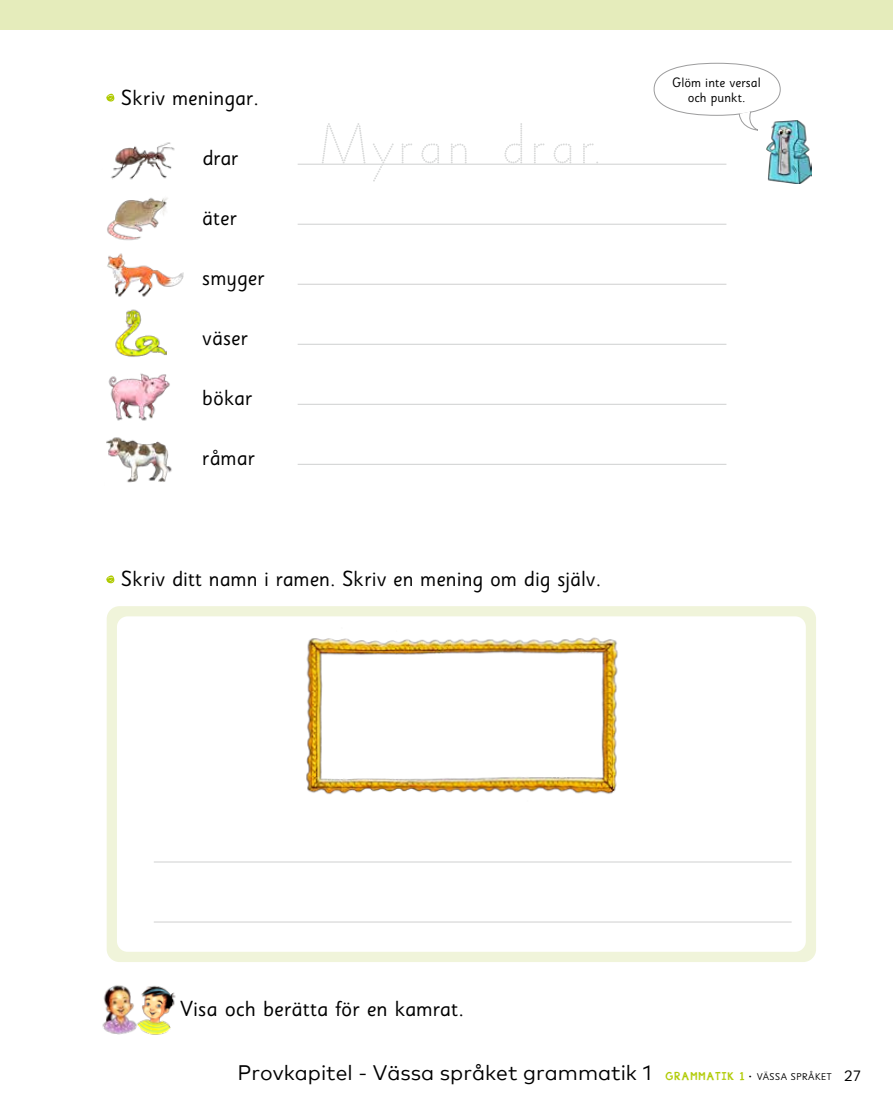
<style>
.page{position:relative;width:893px;height:1106px;background:#fff}
.page>*{position:absolute;margin:0;border:0;box-sizing:border-box;transform-origin:0 0}
.t1{font:78px "Majema Skol Prickad";letter-spacing:.05em;color:#d9dada}
.t2{font:21.75px "Sassoon Sans Std";color:#000}
.t3{font:21px "Mark OT";color:#000}
.t4{font:13.5px/15px "Sassoon Sans Std";color:#000;text-align:center}
.t5{font:9.75px "Sassoon Sans Std";letter-spacing:.04em;color:#000}
.s1{font-family:"appleberry";font-size:11.25px;color:#afca00}
.s2{font-size:10.5px}
.s3{font-size:15px}
</style>
<div class="page">
<div style="left:107px;top:606px;width:709px;height:356px;background:#f0f4da;border-radius:13px"></div>
<div style="left:117px;top:616px;width:689px;height:335px;background:#fff;border-radius:11px"></div>
<div style="left:0;top:0;width:893px;height:30px;background:#e5ecbb"></div>
<svg style="left:106px;top:575px;width:8px;height:8px"></svg>
<hr style="left:154px;top:861px;width:638px;height:1px;background:#cfd0d0">
<hr style="left:154px;top:921px;width:638px;height:1px;background:#cfd0d0">
<svg style="left:106px;top:94px;width:8px;height:8px"></svg>
<hr style="left:298px;top:164px;width:428px;height:1px;background:#cfd0d0">
<hr style="left:298px;top:224px;width:428px;height:1px;background:#cfd0d0">
<hr style="left:298px;top:284px;width:428px;height:1px;background:#cfd0d0">
<hr style="left:298px;top:344px;width:428px;height:1px;background:#cfd0d0">
<hr style="left:298px;top:404px;width:428px;height:1px;background:#cfd0d0">
<hr style="left:298px;top:464px;width:428px;height:1px;background:#cfd0d0">
<img style="left:111px;top:142px;width:64px;height:38px">
<img style="left:107px;top:197px;width:61px;height:44px">
<img style="left:107px;top:253px;width:77px;height:44px">
<img style="left:115px;top:309px;width:51px;height:48px">
<img style="left:108px;top:373px;width:62px;height:48px">
<img style="left:106px;top:437px;width:66px;height:46px">
<img style="left:306px;top:637px;width:312px;height:158px">
<div style="left:654px;top:63px;width:127px;height:53px;border:1px solid #9c9c9d;border-radius:50%"></div>
<svg style="left:739px;top:111px;width:19px;height:20px"></svg>
<img style="left:766px;top:121px;width:46px;height:62px">
<img style="left:141px;top:985px;width:35px;height:50px">
<img style="left:102px;top:985px;width:39px;height:50px">
<p class="t2" style="left:121px;top:84px;width:139px">Skriv meningar.</p>
<p class="t2" style="left:202px;top:144px;width:38px">drar</p>
<p class="t2" style="left:202px;top:204px;width:36px">äter</p>
<p class="t2" style="left:202px;top:264px;width:64px">smyger</p>
<p class="t2" style="left:202px;top:324px;width:47px">väser</p>
<p class="t2" style="left:202px;top:384px;width:52px">bökar</p>
<p class="t2" style="left:202px;top:444px;width:54px">råmar</p>
<h1 class="t1" style="left:320px;top:114px;width:283px">Myran drar.</h1>
<p class="t2" style="left:121px;top:565px;width:481px">Skriv ditt namn i ramen. Skriv en mening om dig själv.</p>
<p class="t4" style="left:672px;top:75px;width:90px">Glöm inte versal och punkt.</p>
<p class="t2" style="left:180px;top:995px;width:286px">Visa och berätta för en kamrat.</p>
<p class="t3" style="left:238px;top:1059px;width:415px">Provkapitel - Vässa språket grammatik 1</p>
<p class="t5" style="left:666px;top:1070px;width:197px"><span class="s1">GRAMMATIK 1</span> <span class="s2">•</span> VÄSSA SPRÅKET <span class="s3">27</span></p>
</div>
